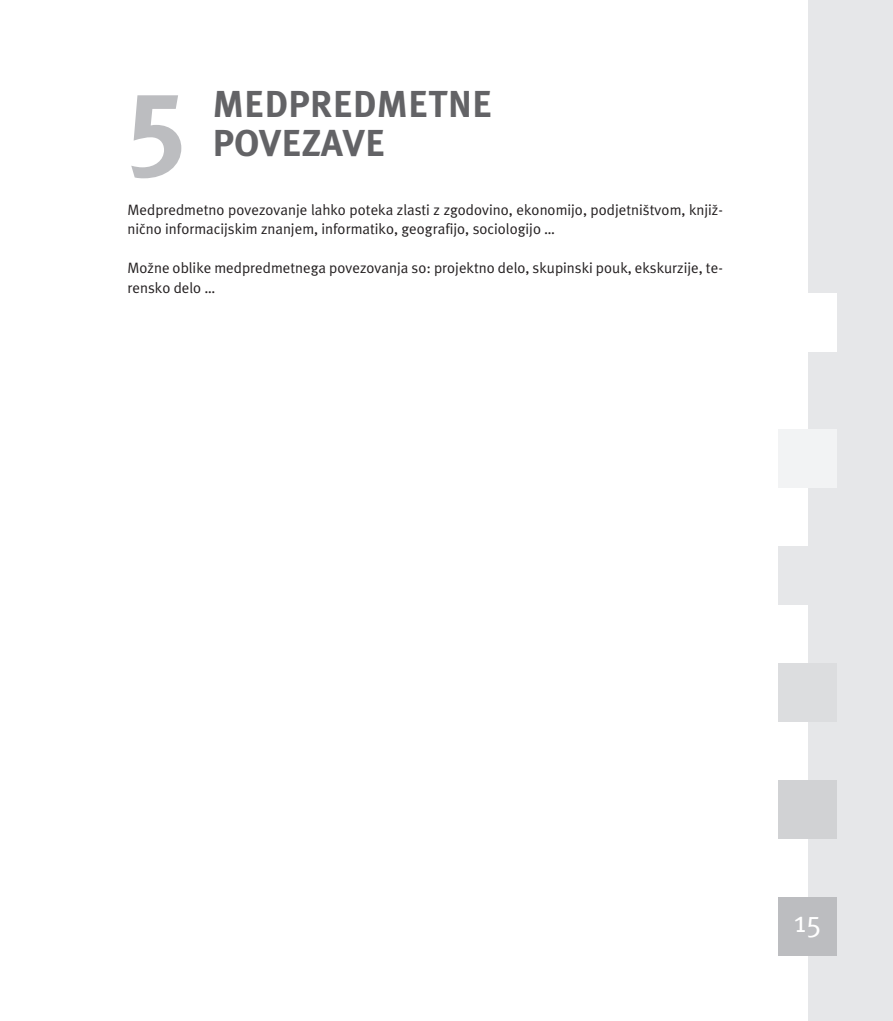
<style>
.page{position:relative;width:893px;height:1021px;background:#fff}
.page>*{position:absolute;margin:0;border:0;box-sizing:border-box;transform-origin:0 0}
.n1{font:119.25px "Meta KT Bold A";color:#bcbdc0}
.n1-2{font:37.5px/39px "Meta KT Bold A";color:#636366}
.t1{font:30px "Meta KT Normal A";color:#fff}
.t2{font:15px/19.5px "Meta KT Normal A";color:#231f20}
</style>
<div class="page">
<div style="left:808px;top:0;width:85px;height:1020px;background:#e6e7e9"></div>
<div style="left:779px;top:897px;width:58px;height:58px;background:#bcbdc0"></div>
<div style="left:779px;top:780px;width:58px;height:59px;background:#d1d2d4"></div>
<div style="left:779px;top:663px;width:58px;height:59px;background:#dcdddf"></div>
<div style="left:779px;top:546px;width:58px;height:59px;background:#e6e7e9"></div>
<div style="left:779px;top:429px;width:58px;height:59px;background:#f2f3f4"></div>
<div style="left:779px;top:293px;width:58px;height:58px;background:#fff"></div>
<p class="n1" style="left:128px;top:42px;width:60px">5</p>
<p class="n1-2" style="left:213px;top:84px;width:188px">MEDPREDMETNE<br>POVEZAVE</p>
<p class="t2" style="left:128px;top:200px;width:595px">Medpredmetno povezovanje lahko poteka zlasti z zgodovino, ekonomijo, podjetništvom, knjiž&shy;nično informacijskim znanjem, informatiko, geografijo, sociologijo …</p>
<p class="t2" style="left:128px;top:258px;width:597px">Možne oblike medpredmetnega povezovanja so: projektno delo, skupinski pouk, ekskurzije, te&shy;rensko delo …</p>
<h3 class="t1" style="left:794px;top:904px;width:30px">15</h3>
</div>
